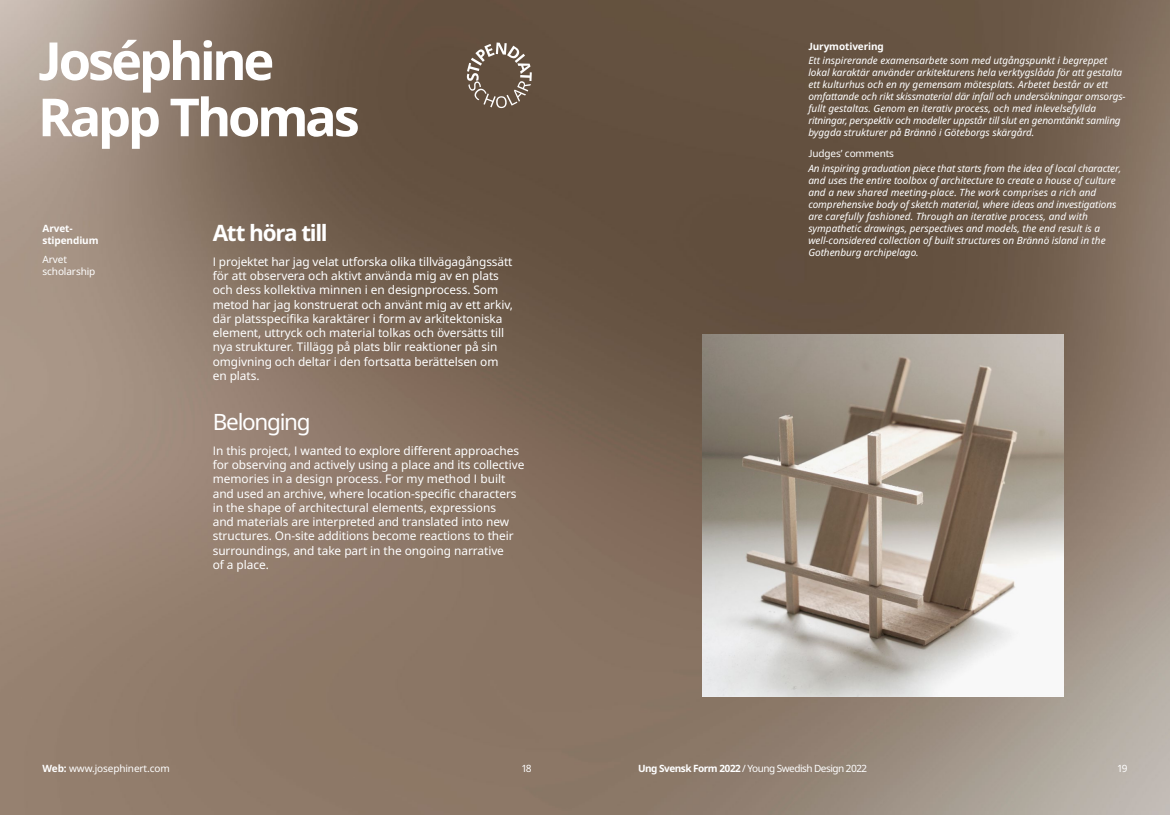
<style>
.page{position:relative;width:1170px;height:815px;background:#fff}
.page>*{position:absolute;margin:0;border:0;box-sizing:border-box;transform-origin:0 0}
.t1{font:700 52.5px/56.2px "Noto IKEA Latin";letter-spacing:-.06em;color:#fff}
.t2{font:700 22.5px "Noto IKEA Latin";letter-spacing:-.06em;color:#fff}
.t3{font:22.5px "Noto IKEA Latin";letter-spacing:-.055em;color:#fff}
.t4{font:11.88px/14.2px "Noto IKEA Latin";letter-spacing:-.005em;color:#fff}
.t5{font:italic 10px/12px "Noto IKEA Latin";letter-spacing:-.005em;color:#fff}
.t6{font:10px/12px "Noto IKEA Latin";letter-spacing:-.01em;color:#fff}
.t7{font:10px "Noto IKEA Latin";letter-spacing:-.05em;color:#fff}
.t8{font:700 10px/12px "Noto IKEA Latin";letter-spacing:-.01em;color:#fff}
.s1{font-weight:700}
</style>
<div class="page">
<img style="left:0;top:0;width:1169px;height:815px">
<img style="left:702px;top:335px;width:361px;height:361px">
<svg style="left:467px;top:43px;width:64px;height:65px;background:#7d6e60"></svg>
<h1 class="t1" style="left:38px;top:32px;width:323px">Joséphine<br>Rapp Thomas</h1>
<p class="t8" style="left:43px;top:222px;width:58px">Arvet&shy;stipendium</p>
<p class="t6" style="left:43px;top:253px;width:54px">Arvet scholarship</p>
<h2 class="t2" style="left:213px;top:217px;width:116px">Att höra till</h2>
<p class="t4" style="left:213px;top:254px;width:302px">I projektet har jag velat utforska olika tillvägagångssätt för att observera och aktivt använda mig av en plats och dess kollektiva minnen i en designprocess. Som metod har jag konstruerat och använt mig av ett arkiv, där platsspecifika karaktärer i form av arkitektoniska element, uttryck och material tolkas och översätts till nya strukturer. Tillägg på plats blir reaktioner på sin omgivning och deltar i den fortsatta berättelsen om en plats.</p>
<h2 class="t3" style="left:213px;top:406px;width:100px">Belonging</h2>
<p class="t4" style="left:213px;top:443px;width:313px">In this project, I wanted to explore different approaches for observing and actively using a place and its collective memories in a design process. For my method I built and used an archive, where location-specific characters in the shape of architectural elements, expressions<br>and materials are interpreted and translated into new structures. On-site additions become reactions to their surroundings, and take part in the ongoing narrative<br>of a place.</p>
<p class="t8" style="left:808px;top:40px;width:77px">Jurymotivering</p>
<p class="t5" style="left:808px;top:54px;width:319px">Ett inspirerande examensarbete som med utgångspunkt i begreppet lokal karaktär använder arkitekturens hela verktygslåda för att gestalta ett kulturhus och en ny gemensam mötesplats. Arbetet består av ett omfattande och rikt skissmaterial där infall och undersökningar omsorgs&shy;fullt gestaltas. Genom en iterativ process, och med inlevelsefyllda ritningar, perspektiv och modeller uppstår till slut en genomtänkt samling byggda strukturer på Brännö i Göteborgs skärgård.</p>
<p class="t6" style="left:808px;top:147px;width:87px">Judges’ comments</p>
<p class="t5" style="left:808px;top:162px;width:315px">An inspiring graduation piece that starts from the idea of local character, and uses the entire toolbox of architecture to create a house of culture and a new shared meeting-place. The work comprises a rich and comprehensive body of sketch material, where ideas and investigations are carefully fashioned. Through an iterative process, and with sympathetic drawings, perspectives and models, the end result is a well--considered collection of built structures on Brännö island in the Gothenburg archipelago.</p>
<p class="t6" style="left:43px;top:762px;width:129px"><span class="s1">Web:</span> www.josephinert.com</p>
<p class="t6" style="left:522px;top:762px;width:11px">18</p>
<p class="t7" style="left:638px;top:762px;width:230px"><span class="s1">Ung Svensk Form 2022</span> / Young Swedish Design 2022</p>
<p class="t6" style="left:1117px;top:762px;width:11px">19</p>
</div>
